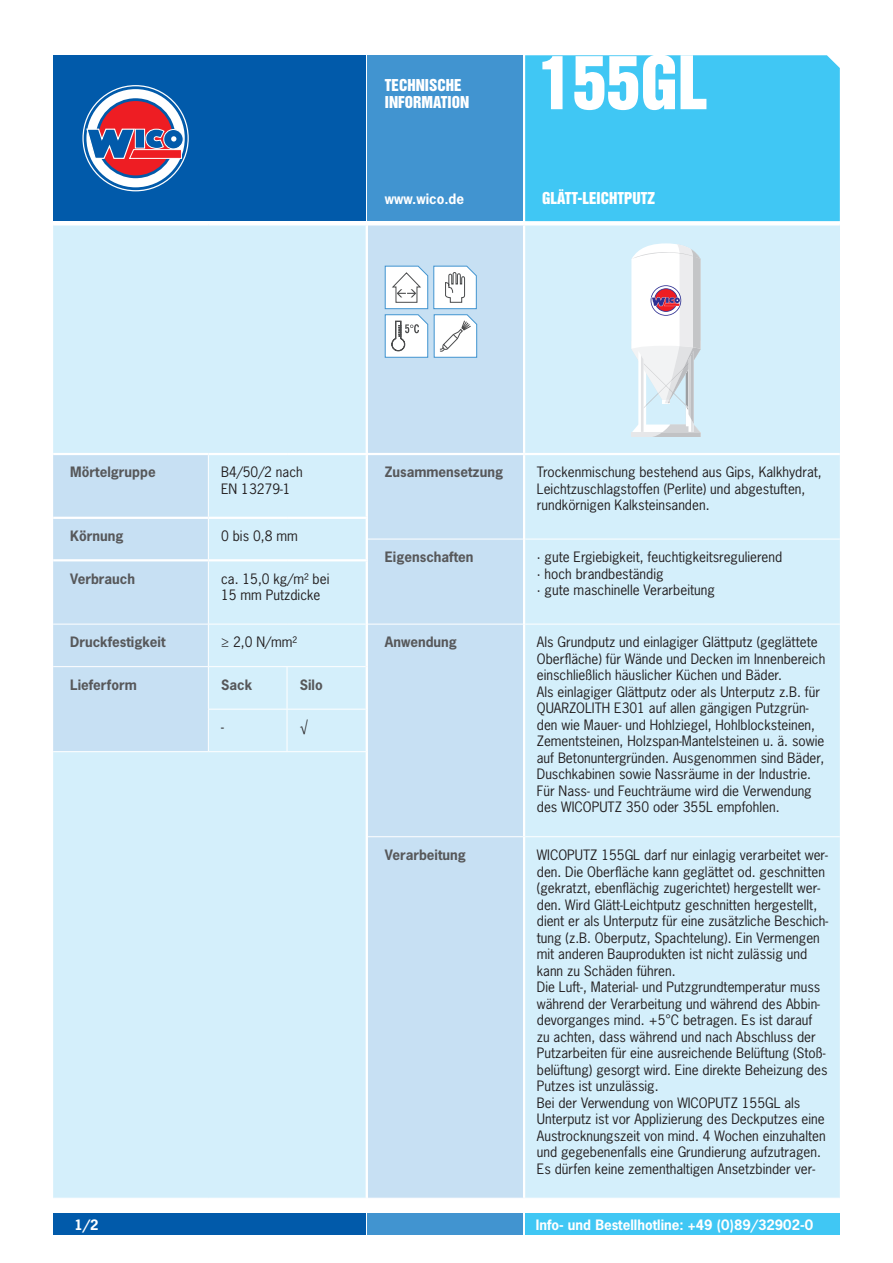
<style>
.page{position:relative;width:893px;height:1263px;background:#fff}
.page>*{position:absolute;margin:0;border:0;box-sizing:border-box;transform-origin:0 0}
.t1{font:67.5px "Helvetica Inserat LT Std";color:#fff}
.Subline_weiss{font:15px/17.2px "Helvetica Inserat LT Std";color:#fff}
.Copy{font:13.5px/16.5px "News Gothic Std";color:#231f20}
.Copy-2{font:700 13.5px "News Gothic Std";color:#57585a}
.Copy-3{font:700 13.5px "News Gothic Std";color:#fff}
</style>
<div class="page">
<div style="left:368px;top:225px;width:155px;height:973px;background:#c7e0f3"></div>
<div style="left:524px;top:224px;width:316px;height:230px;background:#d4effb"></div>
<div style="left:525px;top:455px;width:315px;height:743px;background:#d4effb"></div>
<hr style="left:524px;top:223px;width:316px;height:2px;background:#fff">
<hr style="left:368px;top:539px;width:155px;height:1px;background:#fff">
<hr style="left:525px;top:539px;width:315px;height:1px;background:#fff">
<hr style="left:368px;top:624px;width:155px;height:1px;background:#fff">
<hr style="left:525px;top:624px;width:315px;height:1px;background:#fff">
<hr style="left:368px;top:836px;width:155px;height:1px;background:#fff">
<hr style="left:525px;top:836px;width:315px;height:1px;background:#fff">
<hr style="left:523px;top:225px;width:2px;height:228px;background:#fff">
<hr style="left:368px;top:453px;width:156px;height:2px;background:#fff">
<hr style="left:524px;top:453px;width:316px;height:2px;background:#fff">
<div style="left:53px;top:225px;width:313px;height:973px;background:#d4effb"></div>
<div style="left:53px;top:455px;width:155px;height:296px;background:#c7e0f3"></div>
<hr style="left:53px;top:751px;width:155px;height:1px;background:#fff">
<hr style="left:208px;top:751px;width:79px;height:1px;background:#fff">
<hr style="left:287px;top:751px;width:81px;height:1px;background:#fff">
<hr style="left:208px;top:455px;width:1px;height:62px;background:#fff">
<hr style="left:208px;top:519px;width:1px;height:40px;background:#fff">
<hr style="left:208px;top:561px;width:1px;height:63px;background:#fff">
<hr style="left:53px;top:624px;width:155px;height:1px;background:#fff">
<hr style="left:208px;top:624px;width:79px;height:1px;background:#fff">
<hr style="left:208px;top:624px;width:1px;height:42px;background:#fff">
<hr style="left:287px;top:624px;width:79px;height:1px;background:#fff">
<hr style="left:53px;top:666px;width:155px;height:1px;background:#fff">
<hr style="left:208px;top:666px;width:79px;height:1px;background:#fff">
<hr style="left:208px;top:667px;width:1px;height:42px;background:#fff">
<hr style="left:287px;top:666px;width:79px;height:1px;background:#fff">
<hr style="left:287px;top:667px;width:1px;height:42px;background:#fff">
<hr style="left:208px;top:709px;width:79px;height:1px;background:#fff">
<hr style="left:208px;top:709px;width:1px;height:42px;background:#fff">
<hr style="left:287px;top:709px;width:79px;height:1px;background:#fff">
<hr style="left:287px;top:709px;width:1px;height:42px;background:#fff">
<hr style="left:53px;top:453px;width:155px;height:2px;background:#fff">
<hr style="left:208px;top:453px;width:79px;height:2px;background:#fff">
<hr style="left:287px;top:453px;width:81px;height:2px;background:#fff">
<hr style="left:53px;top:517px;width:155px;height:2px;background:#fff">
<hr style="left:208px;top:517px;width:79px;height:2px;background:#fff">
<hr style="left:287px;top:517px;width:81px;height:2px;background:#fff">
<hr style="left:53px;top:559px;width:155px;height:2px;background:#fff">
<hr style="left:208px;top:559px;width:79px;height:2px;background:#fff">
<hr style="left:287px;top:559px;width:81px;height:2px;background:#fff">
<div style="left:525px;top:55px;width:315px;height:166px;background:#40c7f4"></div>
<div style="left:368px;top:55px;width:155px;height:166px;background:#4194d0"></div>
<div style="left:53px;top:1213px;width:313px;height:21px;background:#015aaa"></div>
<div style="left:368px;top:1213px;width:155px;height:21px;background:#4194d0"></div>
<div style="left:525px;top:1213px;width:315px;height:21px;background:#40c7f4"></div>
<svg style="left:631px;top:243px;width:70px;height:194px"></svg>
<div style="left:53px;top:55px;width:313px;height:166px;background:#015aaa"></div>
<div style="left:82px;top:85px;width:107px;height:106px;border:5px solid #fff;border-radius:50%"></div>
<svg style="left:85px;top:88px;width:101px;height:101px;background:#d1e1ef"></svg>
<div style="left:84px;top:86px;width:103px;height:104px;border:3px solid #015aaa;border-radius:50%"></div>
<div style="left:97px;top:100px;width:77px;height:77px;background:#ee1d23;border-radius:50%"></div>
<div style="left:96px;top:98px;width:80px;height:80px;border:3px solid #015aaa;border-radius:50%"></div>
<div style="left:163px;top:129px;width:21px;height:20px;border:1px solid #fff;border-radius:50%"></div>
<svg style="left:86px;top:128px;width:96px;height:31px"></svg>
<svg style="left:384px;top:265px;width:94px;height:93px"></svg>
<p class="Subline_weiss" style="left:385px;top:77px;width:86px">TECHNISCHE<br>INFORMATION</p>
<p class="t1" style="left:539px;top:42px;width:170px">155GL</p>
<p class="Copy-3" style="left:385px;top:190px;width:81px">www.wico.de</p>
<p class="Subline_weiss" style="left:542px;top:190px;width:114px">GLÄTT-LEICHTPUTZ</p>
<p class="Copy-2" style="left:70px;top:463px;width:87px">Mörtelgruppe</p>
<p class="Copy" style="left:221px;top:464px;width:83px">B4/50/2 nach</p>
<p class="Copy" style="left:221px;top:480px;width:71px">EN 13279-1</p>
<p class="Copy-2" style="left:70px;top:527px;width:55px">Körnung</p>
<p class="Copy" style="left:221px;top:528px;width:78px">0 bis 0,8 mm</p>
<p class="Copy-2" style="left:70px;top:569px;width:66px">Verbrauch</p>
<p class="Copy" style="left:221px;top:570px;width:110px">ca. 15,0 kg/m² bei</p>
<p class="Copy" style="left:221px;top:587px;width:101px">15 mm Putzdicke</p>
<p class="Copy-2" style="left:70px;top:633px;width:97px">Druckfestigkeit</p>
<p class="Copy" style="left:221px;top:634px;width:77px">≥ 2,0 N/mm²</p>
<p class="Copy-2" style="left:70px;top:676px;width:68px">Lieferform</p>
<p class="Copy-2" style="left:221px;top:676px;width:33px">Sack</p>
<p class="Copy-2" style="left:300px;top:676px;width:24px">Silo</p>
<p class="Copy" style="left:221px;top:719px;width:4px">-</p>
<p class="Copy" style="left:300px;top:719px;width:10px">√</p>
<p class="Copy-2" style="left:385px;top:463px;width:120px">Zusammensetzung</p>
<p class="Copy" style="left:537px;top:464px;width:286px">Trockenmischung bestehend aus Gips, Kalkhydrat,<br>Leichtzuschlagstoffen (Perlite) und abgestuften, rundkörnigen Kalksteinsanden.</p>
<p class="Copy-2" style="left:385px;top:548px;width:90px">Eigenschaften</p>
<p class="Copy" style="left:537px;top:549px;width:247px">∙ gute Ergiebigkeit, feuchtigkeitsregulierend</p>
<p class="Copy" style="left:537px;top:565px;width:128px">∙ hoch brandbeständig</p>
<p class="Copy" style="left:537px;top:582px;width:180px">∙ gute maschinelle Verarbeitung</p>
<p class="Copy-2" style="left:385px;top:633px;width:74px">Anwendung</p>
<p class="Copy" style="left:537px;top:634px;width:290px">Als Grundputz und einlagiger Glättputz (geglättete<br>Oberfläche) für Wände und Decken im Innenbereich einschließlich häuslicher Küchen und Bäder.</p>
<p class="Copy" style="left:537px;top:683px;width:289px">Als einlagiger Glättputz oder als Unterputz z.B. für QUARZOLITH E301 auf allen gängigen Putzgrün&shy;den wie Mauer- und Hohlziegel, Hohlblocksteinen, Zementsteinen, Holzspan-Mantelsteinen u. ä. sowie</p>
<p class="Copy" style="left:537px;top:749px;width:289px">auf Betonuntergründen. Ausgenommen sind Bäder, Duschkabinen sowie Nassräume in der Industrie.<br>Für Nass- und Feuchträume wird die Verwendung des WICOPUTZ 350 oder 355L empfohlen.</p>
<p class="Copy-2" style="left:385px;top:846px;width:83px">Verarbeitung</p>
<p class="Copy" style="left:537px;top:846px;width:293px">WICOPUTZ 155GL darf nur einlagig verarbeitet wer&shy;den. Die Oberfläche kann geglättet od. geschnitten (gekratzt, ebenflächig zugerichtet) hergestellt wer&shy;den. Wird Glätt-Leichtputz geschnitten hergestellt, dient er als Unterputz für eine zusätzliche Beschich&shy;tung (z.B. Oberputz, Spachtelung). Ein Vermengen mit anderen Bauprodukten ist nicht zulässig und kann zu Schäden führen.</p>
<p class="Copy" style="left:537px;top:978px;width:292px">Die Luft-, Material- und Putzgrundtemperatur muss während der Verarbeitung und während des Abbin&shy;devorganges mind. +5°C betragen. Es ist darauf zu achten, dass während und nach Abschluss der Putzarbeiten für eine ausreichende Belüftung (Stoß&shy;belüftung) gesorgt wird. Eine direkte Beheizung des Putzes ist unzulässig.</p>
<p class="Copy" style="left:537px;top:1094px;width:290px">Bei der Verwendung von WICOPUTZ 155GL als Unterputz ist vor Applizierung des Deckputzes eine Austrocknungszeit von mind. 4 Wochen einzuhalten und gegebenenfalls eine Grundierung aufzutragen.</p>
<p class="Copy" style="left:537px;top:1160px;width:280px">Es dürfen keine zementhaltigen Ansetzbinder ver-</p>
<p class="Copy-3" style="left:74px;top:1216px;width:26px">1/2</p>
<p class="Copy-3" style="left:536px;top:1216px;width:279px">Info- und Bestellhotline: +49 (0)89/32902-0</p>
</div>
